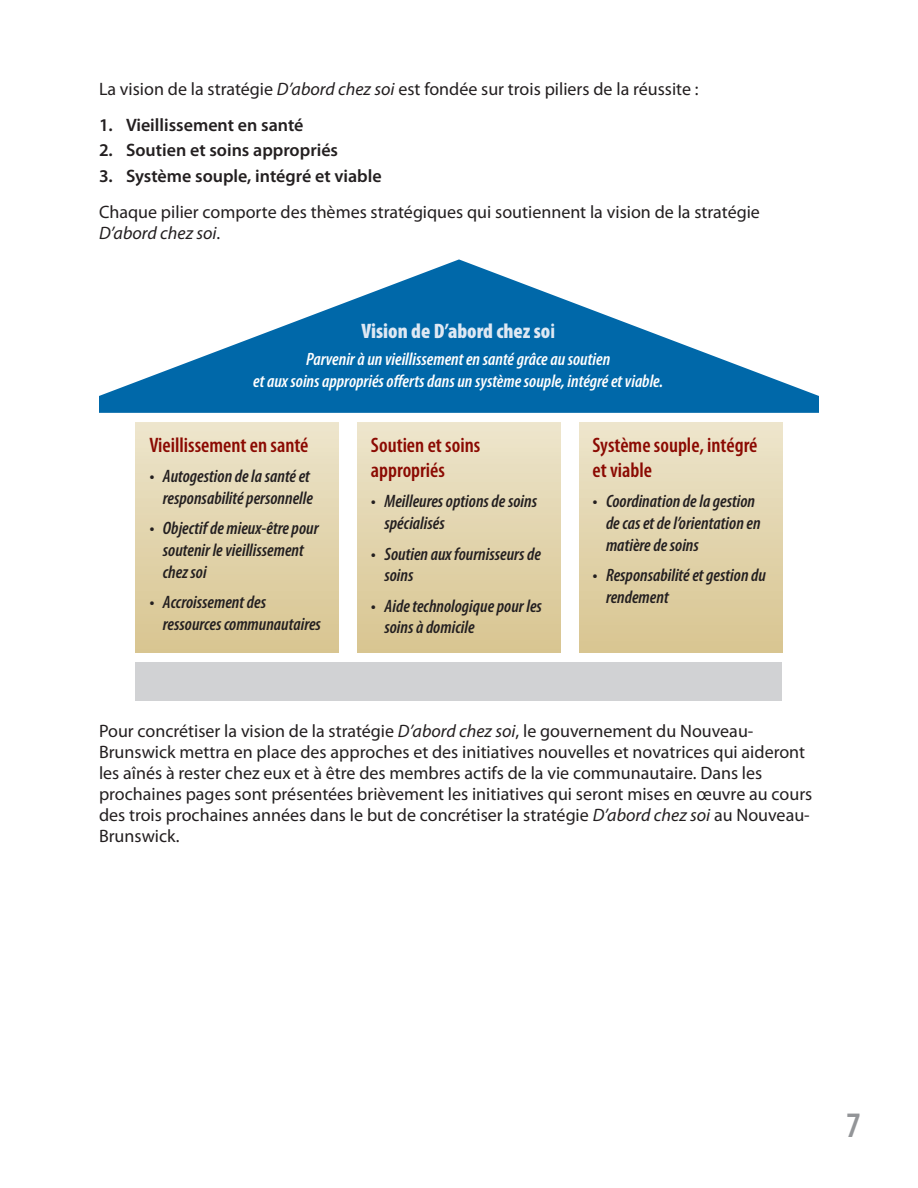
<style>
.page{position:relative;width:918px;height:1188px;background:#fff}
.page>*{position:absolute;margin:0;border:0;box-sizing:border-box;transform-origin:0 0}
.t1{font:600 condensed 36px "Myriad Pro";color:#939598}
.t2{font:600 condensed 21px/25.2px "Myriad Pro";color:#8b0a02}
.t3{font:900 condensed 21px "Myriad Pro";color:#dee8f3}
.text{font:18px/21px "Myriad Pro";color:#231f20}
.t4{font:italic 600 condensed 18px/21.6px "Myriad Pro";color:#231f20}
.t5{font:italic 600 condensed 18px/21.6px "Myriad Pro";color:#fff;text-align:center}
.t6{font:600 18px "Myriad Pro";color:#231f20}
.s1{font-style:italic}
.s2{font-weight:700}
</style>
<div class="page">
<div style="left:136px;top:662px;width:646px;height:38px;background:#d1d2d4"></div>
<div style="left:136px;top:422px;width:203px;height:231px;background:linear-gradient(to bottom,#ede5cc,#d8c490)"></div>
<div style="left:357px;top:422px;width:204px;height:231px;background:linear-gradient(to bottom,#ede5cc,#d8c490)"></div>
<div style="left:579px;top:422px;width:203px;height:231px;background:linear-gradient(to bottom,#ede5cc,#d8c590)"></div>
<svg style="left:99px;top:259px;width:720px;height:154px;fill:#0068a9"></svg>
<p class="text" style="left:99px;top:78px;width:601px">La vision de la stratégie <span class="s1">D’abord chez soi</span> est fondée sur trois piliers de la réussite :</p>
<p class="t6" style="left:99px;top:113px;width:206px">1. Vieillissement en santé</p>
<p class="t6" style="left:99px;top:139px;width:241px">2. Soutien et soins appropriés</p>
<p class="t6" style="left:99px;top:164px;width:284px">3. Système souple, intégré et viable</p>
<p class="text" style="left:99px;top:201px;width:662px">Chaque pilier comporte des thèmes stratégiques qui soutiennent la vision de la stratégie<br><span class="s1">D’abord chez soi</span>.</p>
<p class="t3" style="left:361px;top:317px;width:195px">Vision de D’abord chez so<span class="s2">i</span></p>
<p class="t5" style="left:253px;top:348px;width:412px">Parvenir à un vieillissementen santé grâce au soutien<br>et auxsoins appropriésofferts dans un systèmesouple, intégréetviable.</p>
<p class="t2" style="left:149px;top:432px;width:161px">Vieillissement en santé</p>
<p class="t4" style="left:149px;top:465px;width:165px;text-align:right">• Autogestion dela santéet responsabilité personnelle</p>
<p class="t4" style="left:163px;top:517px;width:157px;text-indent:-14px">• Objectif demieux-être pour soutenir levieillissement chezsoi</p>
<p class="t4" style="left:163px;top:591px;width:160px;text-indent:-14px">• Accroissement des ressourcescommunautaires</p>
<p class="t2" style="left:371px;top:432px;width:111px">Soutien et soins appropriés</p>
<p class="t4" style="left:384px;top:490px;width:154px;text-indent:-14px">• Meilleuresoptions desoins spécialisés</p>
<p class="t4" style="left:384px;top:543px;width:158px;text-indent:-14px">• Soutien auxfournisseurs de soins</p>
<p class="t4" style="left:384px;top:595px;width:159px;text-indent:-14px">• Aidetechnologique pour les soins à domicile</p>
<p class="t2" style="left:592px;top:432px;width:166px">Système souple, intégré et viable</p>
<p class="t4" style="left:606px;top:490px;width:156px;text-indent:-14px">• Coordination dela gestion decaset del’orientation en matière desoins</p>
<p class="t4" style="left:606px;top:564px;width:162px;text-indent:-14px">• Responsabilitéet gestion du rendement</p>
<p class="text" style="left:99px;top:720px;width:715px">Pour concrétiser la vision de la stratégie <span class="s1">D’abord chez soi</span>, le gouvernement du Nouveau-Brunswick mettra en place des approches et des initiatives nouvelles et novatrices qui aideront les aînés à rester chez eux et à être des membres actifs de la vie communautaire. Dans les prochaines pages sont présentées brièvement les initiatives qui seront mises en œuvre au cours des trois prochaines années dans le but de concrétiser la stratégie <span class="s1">D’abord chez soi</span> au Nouveau-Brunswick.</p>
<h1 class="t1" style="left:846px;top:1103px;width:16px">7</h1>
</div>
